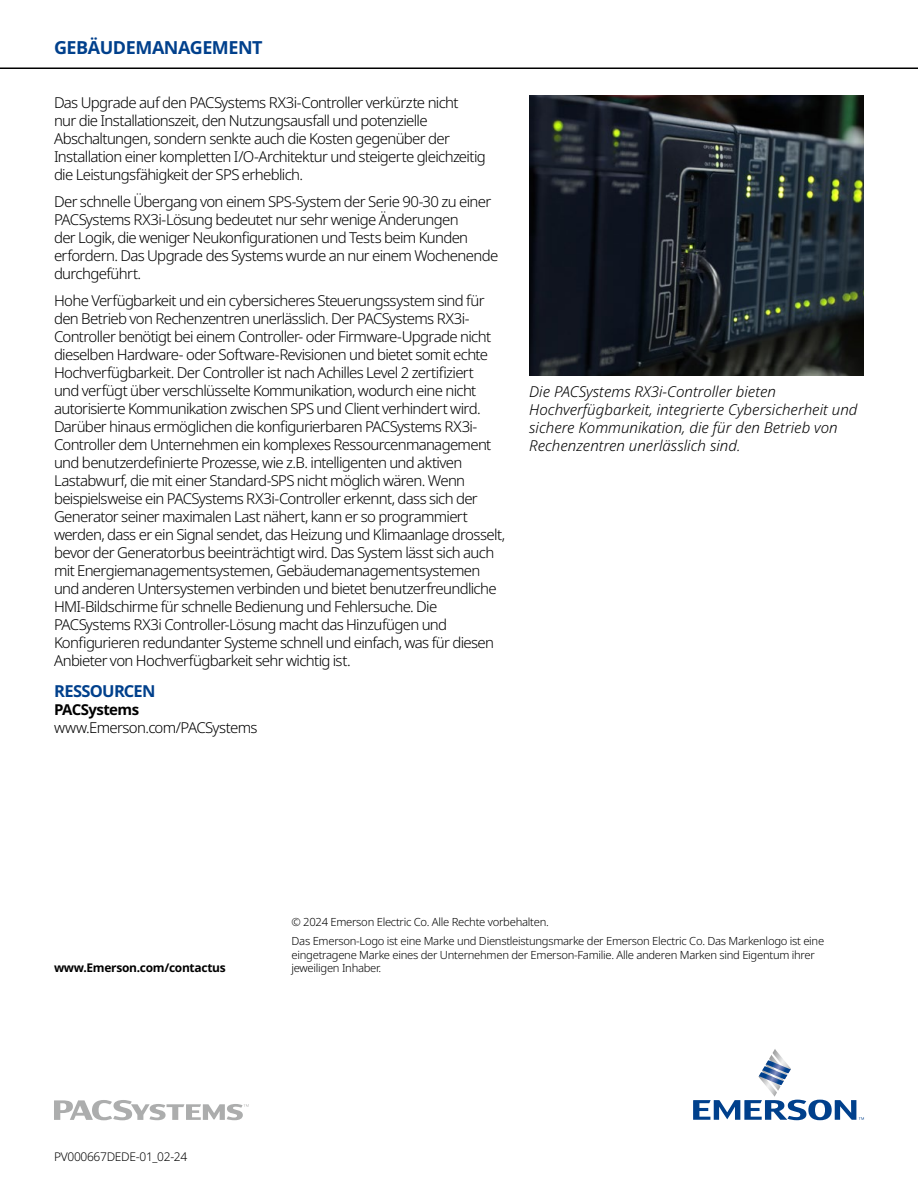
<style>
.page{position:relative;width:918px;height:1188px;background:#fff}
.page>*{position:absolute;margin:0;border:0;box-sizing:border-box;transform-origin:0 0}
.t1{font:700 18px "Noto Sans";letter-spacing:-.025em;color:#00408c}
.t2{font:700 16.5px "Noto Sans";letter-spacing:-.04em;color:#00408c}
.t3{font:300 15px/18px "Noto Sans";letter-spacing:-.045em;color:#000}
.t4{font:italic 300 15px/18px "Noto Sans";color:#000}
.t5{font:700 15px "Noto Sans";letter-spacing:-.04em;color:#000}
.t6{font:700 12px "Noto Sans";letter-spacing:-.025em;color:#000}
.t7{font:300 12px "Noto Sans";letter-spacing:-.025em;color:#000}
.t8{font:300 11.25px/13.5px "Noto Sans";letter-spacing:-.025em;color:#000}
</style>
<div class="page">
<hr style="left:0;top:68px;width:918px;height:1px;background:#000">
<svg style="left:693px;top:1049px;width:171px;height:71px"></svg>
<img style="left:529px;top:96px;width:335px;height:279px">
<svg style="left:54px;top:1100px;width:195px;height:20px"></svg>
<p class="t1" style="left:54px;top:37px;width:210px">GEBÄUDEMANAGEMENT</p>
<p class="t3" style="left:54px;top:93px;width:433px">Das Upgrade auf den PACSystems RX3i-Controller verkürzte nicht<br>nur die Installationszeit, den Nutzungsausfall und potenzielle Abschaltungen, sondern senkte auch die Kosten gegenüber der Installation einer kompletten I/O-Architektur und steigerte gleichzeitig die Leistungsfähigkeit der SPS erheblich.</p>
<p class="t3" style="left:54px;top:192px;width:446px">Der schnelle Übergang von einem SPS-System der Serie 90-30 zu einer PACSystems RX3i-Lösung bedeutet nur sehr wenige Änderungen<br>der Logik, die weniger Neukonfigurationen und Tests beim Kunden erfordern. Das Upgrade des Systems wurde an nur einem Wochenende durchgeführt.</p>
<p class="t3" style="left:54px;top:291px;width:453px">Hohe Verfügbarkeit und ein cybersicheres Steuerungssystem sind für den Betrieb von Rechenzentren unerlässlich. Der PACSystems RX3i-Controller benötigt bei einem Controller- oder Firmware-Upgrade nicht dieselben Hardware- oder Software-Revisionen und bietet somit echte Hochverfügbarkeit. Der Controller ist nach Achilles Level 2 zertifiziert<br>und verfügt über verschlüsselte Kommunikation, wodurch eine nicht autorisierte Kommunikation zwischen SPS und Client verhindert wird.<br>Darüber hinaus ermöglichen die konfigurierbaren PACSystems RX3i-Controller dem Unternehmen ein komplexes Ressourcenmanagement und benutzerdefinierte Prozesse, wie z.B. intelligenten und aktiven Lastabwurf, die mit einer Standard-SPS nicht möglich wären. Wenn beispielsweise ein PACSystems RX3i-Controller erkennt, dass sich der Generator seiner maximalen Last nähert, kann er so programmiert werden, dass er ein Signal sendet, das Heizung und Klimaanlage drosselt, bevor der Generatorbus beeinträchtigt wird. Das System lässt sich auch mit Energiemanagementsystemen, Gebäudemanagementsystemen und anderen Untersystemen verbinden und bietet benutzerfreundliche HMI-Bildschirme für schnelle Bedienung und Fehlersuche. Die PACSystems RX3i Controller-Lösung macht das Hinzufügen und Konfigurieren redundanter Systeme schnell und einfach, was für diesen Anbieter von Hochverfügbarkeit sehr wichtig ist.</p>
<p class="t2" style="left:54px;top:682px;width:103px">RESSOURCEN</p>
<p class="t5" style="left:54px;top:701px;width:87px">PACSystems</p>
<p class="t3" style="left:54px;top:719px;width:205px">www.Emerson.com/PACSystems</p>
<p class="t4" style="left:529px;top:383px;width:330px">Die PACSystems RX3i-Controller bieten Hochverfügbarkeit, integrierte Cybersicherheit und sichere Kommunikation, die für den Betrieb von Rechenzentren unerlässlich sind.</p>
<p class="t6" style="left:54px;top:961px;width:173px">www.Emerson.com/contactus</p>
<p class="t8" style="left:292px;top:915px;width:259px">© 2024 Emerson Electric Co. Alle Rechte vorbehalten.</p>
<p class="t8" style="left:292px;top:934px;width:534px">Das Emerson-Logo ist eine Marke und Dienstleistungsmarke der Emerson Electric Co. Das Markenlogo ist eine eingetragene Marke eines der Unternehmen der Emerson-Familie. Alle anderen Marken sind Eigentum ihrer jeweiligen Inhaber.</p>
<p class="t7" style="left:54px;top:1150px;width:135px">PV000667DEDE-01_02-24</p>
</div>
